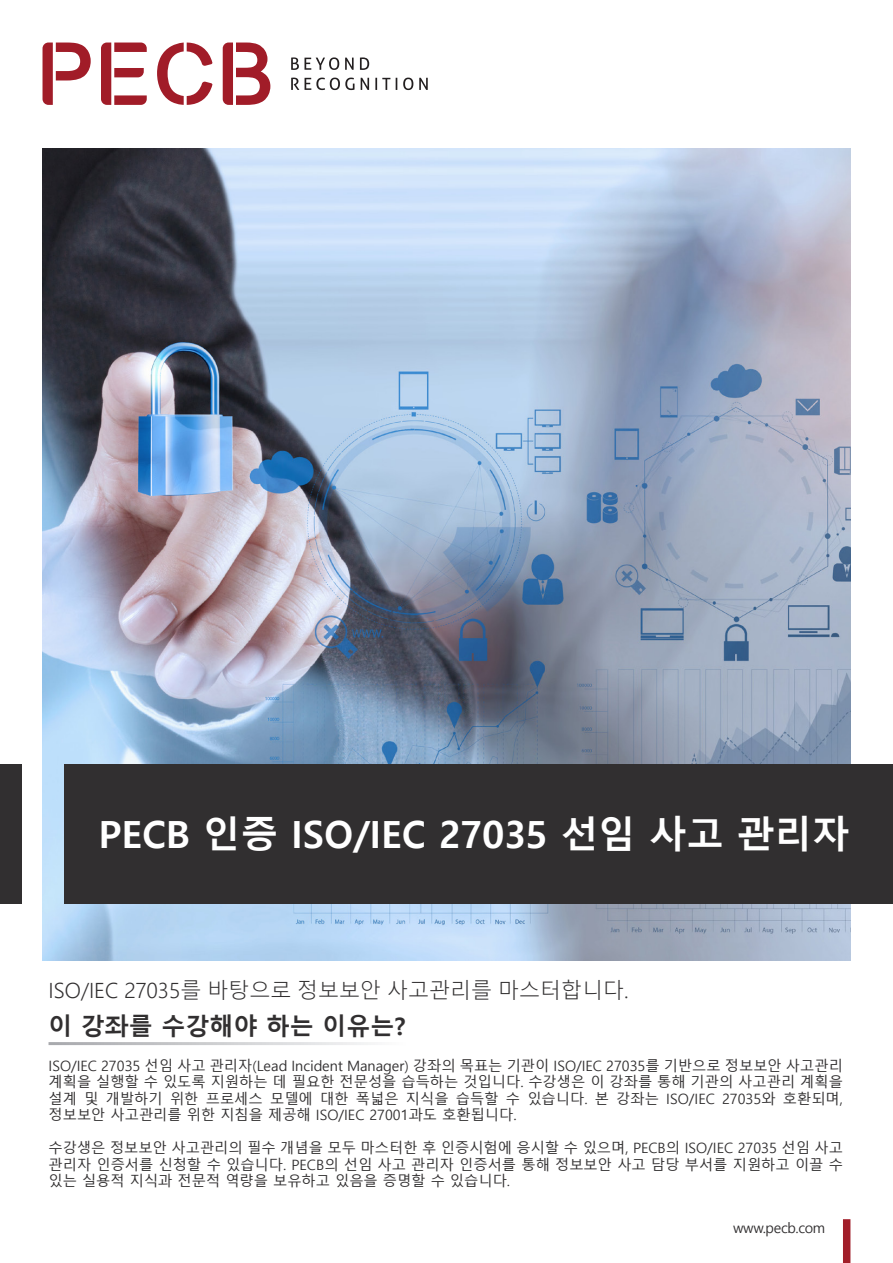
<style>
.page{position:relative;width:893px;height:1263px;background:#fff}
.page>*{position:absolute;margin:0;border:0;box-sizing:border-box;transform-origin:0 0}
.t1{font:700 37.5px "Malgun Gothic";color:#fff}
.t2{font:700 24px "Malgun Gothic";color:#312f30}
.t3{font:300 21px "Malgun Gothic";color:#312f30}
.Bullet_Points{font:14.25px/16.5px "Malgun Gothic";color:#312f30;text-align:justify}
.Bullet_Points-2{font:14.25px "Malgun Gothic";letter-spacing:-.025em;color:#312f30}
</style>
<div class="page">
<img style="left:43px;top:149px;width:807px;height:811px">
<div style="left:843px;top:1219px;width:7px;height:44px;background:#a11e29"></div>
<div style="left:65px;top:764px;width:828px;height:139px;background:#312f30"></div>
<div style="left:0;top:764px;width:21px;height:139px;background:#312f30"></div>
<svg style="left:43px;top:43px;width:48px;height:62px"></svg>
<svg style="left:101px;top:43px;width:46px;height:62px"></svg>
<svg style="left:157px;top:43px;width:55px;height:62px"></svg>
<svg style="left:223px;top:43px;width:47px;height:62px"></svg>
<svg style="left:291px;top:57px;width:48px;height:13px"></svg>
<svg style="left:345px;top:58px;width:9px;height:12px"></svg>
<svg style="left:360px;top:57px;width:9px;height:13px"></svg>
<svg style="left:291px;top:78px;width:8px;height:12px"></svg>
<svg style="left:305px;top:78px;width:49px;height:12px"></svg>
<svg style="left:361px;top:78px;width:8px;height:12px"></svg>
<svg style="left:375px;top:78px;width:15px;height:12px"></svg>
<svg style="left:396px;top:78px;width:1px;height:12px"></svg>
<svg style="left:403px;top:78px;width:10px;height:12px"></svg>
<svg style="left:419px;top:78px;width:9px;height:12px"></svg>
<p class="t1" style="left:99px;top:812px;width:752px">PECB 인증 ISO/IEC 27035 선임 사고 관리자</p>
<p class="t3" style="left:49px;top:978px;width:582px">ISO/IEC 27035를 바탕으로 정보보안 사고관리를 마스터합니다.</p>
<p class="t2" style="left:49px;top:1012px;width:358px">이 강좌를 수강해야 하는 이유는?</p>
<p class="Bullet_Points" style="left:49px;top:1058px;width:796px">ISO/IEC 27035 선임 사고 관리자(Lead Incident Manager) 강좌의 목표는 기관이 ISO/IEC 27035를 기반으로 정보보안 사고관리 계획을 실행할 수 있도록 지원하는 데 필요한 전문성을 습득하는 것입니다. 수강생은 이 강좌를 통해 기관의 사고관리 계획을 설계 및 개발하기 위한 프로세스 모델에 대한 폭넓은 지식을 습득할 수 있습니다. 본 강좌는 ISO/IEC 27035와 호환되며, 정보보안 사고관리를 위한 지침을 제공해 ISO/IEC 27001과도 호환됩니다.</p>
<p class="Bullet_Points" style="left:49px;top:1140px;width:796px">수강생은 정보보안 사고관리의 필수 개념을 모두 마스터한 후 인증시험에 응시할 수 있으며, PECB의 ISO/IEC 27035 선임 사고 관리자 인증서를 신청할 수 있습니다. PECB의 선임 사고 관리자 인증서를 통해 정보보안 사고 담당 부서를 지원하고 이끌 수 있는 실용적 지식과 전문적 역량을 보유하고 있음을 증명할 수 있습니다.</p>
<p class="Bullet_Points-2" style="left:733px;top:1219px;width:94px">www.pecb.com</p>
</div>
